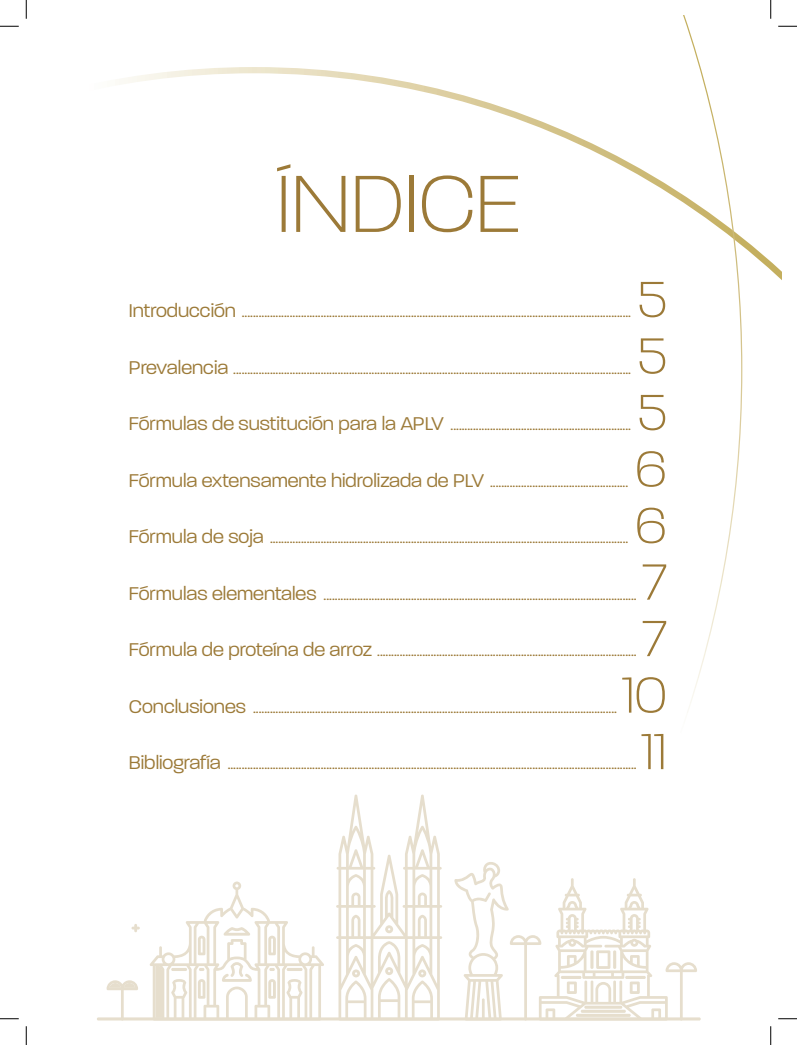
<style>
.page{position:relative;width:797px;height:1045px;background:#fff}
.page>*{position:absolute;margin:0;border:0;box-sizing:border-box;transform-origin:0 0}
.t1{font:200 87.5px "Paralucent";color:#9c7a38}
.t2{font:200 55px "Paralucent";color:#9c7a38}
.t3{font:200 20px "Paralucent";color:#9c7a38}
.s1{font-weight:300}
</style>
<div class="page">
<svg style="left:119px;top:67px;width:662px;height:213px"></svg>
<svg style="left:473px;top:16px;width:270px;height:1005px"></svg>
<hr style="left:97px;top:1017px;width:603px;height:3px;background:#e6decd">
<svg style="left:131px;top:924px;width:9px;height:8px"></svg>
<svg style="left:150px;top:881px;width:174px;height:137px"></svg>
<svg style="left:336px;top:794px;width:106px;height:224px"></svg>
<svg style="left:454px;top:861px;width:243px;height:157px"></svg>
<svg style="left:107px;top:980px;width:31px;height:38px"></svg>
<svg style="left:0;top:25px;width:19px;height:2px"></svg>
<svg style="left:778px;top:25px;width:19px;height:2px"></svg>
<svg style="left:0;top:1018px;width:19px;height:1px"></svg>
<svg style="left:778px;top:1018px;width:19px;height:1px"></svg>
<svg style="left:25px;top:0;width:2px;height:19px"></svg>
<svg style="left:25px;top:1026px;width:2px;height:19px"></svg>
<svg style="left:770px;top:0;width:1px;height:19px"></svg>
<svg style="left:770px;top:1026px;width:1px;height:19px"></svg>
<h1 class="t1" style="left:276px;top:153px;width:245px">ÍNDICE</h1>
<p class="t3" style="left:129px;top:299px;width:503px"><span class="s1">Introducción</span> ..........................................................................................................................................</p>
<p class="t3" style="left:129px;top:355px;width:503px"><span class="s1">Prevalencia</span> .............................................................................................................................................</p>
<p class="t3" style="left:129px;top:412px;width:503px"><span class="s1">Fórmulas de sustitución para la APLV</span> ................................................................</p>
<h2 class="t2" style="left:637px;top:267px;width:31px">5</h2>
<h2 class="t2" style="left:637px;top:324px;width:31px">5</h2>
<h2 class="t2" style="left:637px;top:380px;width:31px">5</h2>
<p class="t3" style="left:129px;top:468px;width:501px"><span class="s1">Fórmula extensamente hidrolizada de PLV</span> .................................................</p>
<p class="t3" style="left:129px;top:525px;width:501px"><span class="s1">Fórmula de soja</span> ...............................................................................................................................</p>
<h2 class="t2" style="left:635px;top:437px;width:33px">6</h2>
<h2 class="t2" style="left:635px;top:493px;width:33px">6</h2>
<h2 class="t2" style="left:641px;top:550px;width:27px">7</h2>
<p class="t3" style="left:129px;top:581px;width:509px"><span class="s1">Fórmulas elementales</span> ...............................................................................................................</p>
<h2 class="t2" style="left:641px;top:606px;width:27px">7</h2>
<p class="t3" style="left:129px;top:638px;width:509px"><span class="s1">Fórmula de proteína de arroz</span> ............................................................................................</p>
<h2 class="t2" style="left:622px;top:663px;width:46px">10</h2>
<p class="t3" style="left:129px;top:694px;width:489px"><span class="s1">Conclusiones</span> .................................................................................................................................</p>
<h2 class="t2" style="left:641px;top:719px;width:27px">11</h2>
<p class="t3" style="left:129px;top:751px;width:509px"><span class="s1">Bibliografía</span> .................................................................................................................................................</p>
</div>
